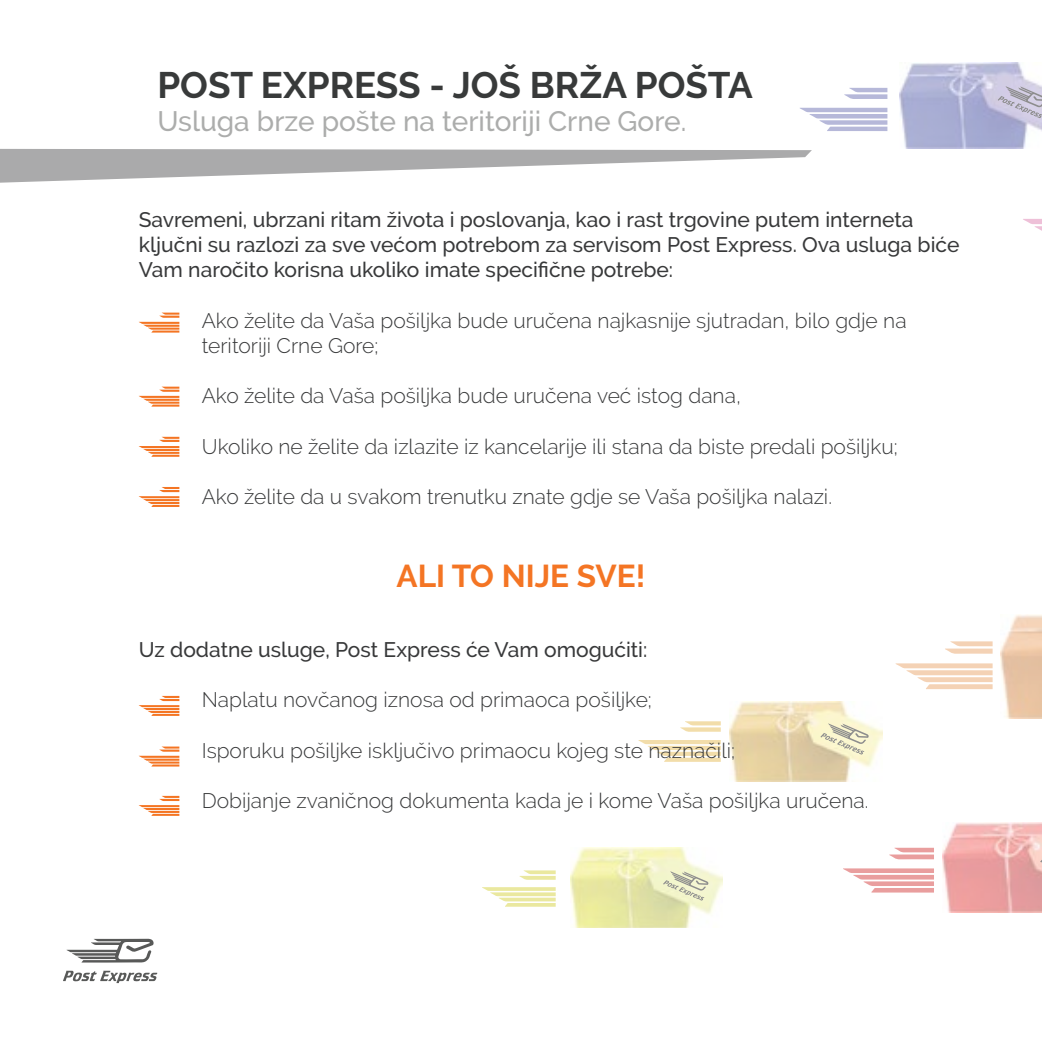
<style>
.page{position:relative;width:1042px;height:1042px;background:#fff}
.page>*{position:absolute;margin:0;border:0;box-sizing:border-box;transform-origin:0 0}
.t1{font:700 36.75px "Raleway";color:#383a3a}
.t2{font:700 31.5px "Raleway";color:#f47524}
.t3{font:500 28px "Raleway";color:#acadac}
.t4{font:300 21px/25.2px "Raleway";color:#38393a}
.t5{font:500 21px/25.2px "Raleway";color:#38393a}
</style>
<div class="page">
<svg style="left:0;top:149px;width:812px;height:34px"></svg>
<svg style="left:67px;top:939px;width:87px;height:23px"></svg>
<svg style="left:63px;top:970px;width:94px;height:13px"></svg>
<img style="left:1000px;top:614px;width:42px;height:104px">
<img style="left:943px;top:823px;width:99px;height:89px">
<img style="left:730px;top:701px;width:152px;height:81px">
<svg style="left:820px;top:723px;width:49px;height:31px;background:#e0dcbe"></svg>
<svg style="left:1023px;top:219px;width:19px;height:12px"></svg>
<svg style="left:844px;top:88px;width:43px;height:11px"></svg>
<svg style="left:800px;top:108px;width:87px;height:23px"></svg>
<svg style="left:945px;top:641px;width:47px;height:13px"></svg>
<svg style="left:895px;top:663px;width:97px;height:26px"></svg>
<svg style="left:680px;top:721px;width:41px;height:11px"></svg>
<svg style="left:638px;top:740px;width:83px;height:22px"></svg>
<svg style="left:519px;top:870px;width:37px;height:10px"></svg>
<svg style="left:482px;top:887px;width:74px;height:20px"></svg>
<svg style="left:889px;top:847px;width:45px;height:12px"></svg>
<svg style="left:843px;top:868px;width:91px;height:25px"></svg>
<img style="left:899px;top:63px;width:143px;height:85px">
<svg style="left:998px;top:86px;width:44px;height:32px"></svg>
<img style="left:570px;top:847px;width:152px;height:81px">
<svg style="left:663px;top:871px;width:45px;height:29px"></svg>
<svg style="left:139px;top:487px;width:40px;height:20px"></svg>
<svg style="left:139px;top:437px;width:40px;height:20px"></svg>
<svg style="left:139px;top:387px;width:40px;height:20px"></svg>
<svg style="left:139px;top:312px;width:40px;height:21px"></svg>
<svg style="left:139px;top:696px;width:40px;height:20px"></svg>
<svg style="left:139px;top:746px;width:40px;height:20px"></svg>
<svg style="left:139px;top:796px;width:40px;height:20px"></svg>
<h1 class="t1" style="left:157px;top:64px;width:597px">POST EXPRESS - JOŠ BRŽA POŠTA</h1>
<h3 class="t3" style="left:157px;top:105px;width:530px">Usluga brze pošte na teritoriji Crne Gore.</h3>
<p class="t5" style="left:139px;top:207px;width:822px">Savremeni, ubrzani ritam života i poslovanja, kao i rast trgovine putem interneta ključni su razlozi za sve većom potrebom za servisom Post Express. Ova usluga biće<br>Vam naročito korisna ukoliko imate specifične potrebe:</p>
<p class="t4" style="left:202px;top:307px;width:706px">Ako želite da Vaša pošiljka bude uručena najkasnije sjutradan, bilo gdje na teritoriji Crne Gore;</p>
<p class="t4" style="left:202px;top:383px;width:541px">Ako želite da Vaša pošiljka bude uručena već istog dana,</p>
<p class="t4" style="left:202px;top:433px;width:697px">Ukoliko ne želite da izlazite iz kancelarije ili stana da biste predali pošiljku;</p>
<p class="t4" style="left:202px;top:484px;width:632px">Ako želite da u svakom trenutku znate gdje se Vaša pošiljka nalazi.</p>
<h2 class="t2" style="left:396px;top:558px;width:250px">ALI TO NIJE SVE!</h2>
<p class="t5" style="left:139px;top:637px;width:510px">Uz dodatne usluge, Post Express će Vam omogućiti:</p>
<p class="t4" style="left:202px;top:687px;width:452px">Naplatu novčanog iznosa od primaoca pošiljke;</p>
<p class="t4" style="left:202px;top:737px;width:535px">Isporuku pošiljke isključivo primaocu kojeg ste naznačili;</p>
<p class="t4" style="left:202px;top:788px;width:668px">Dobijanje zvaničnog dokumenta kada je i kome Vaša pošiljka uručena.</p>
</div>
